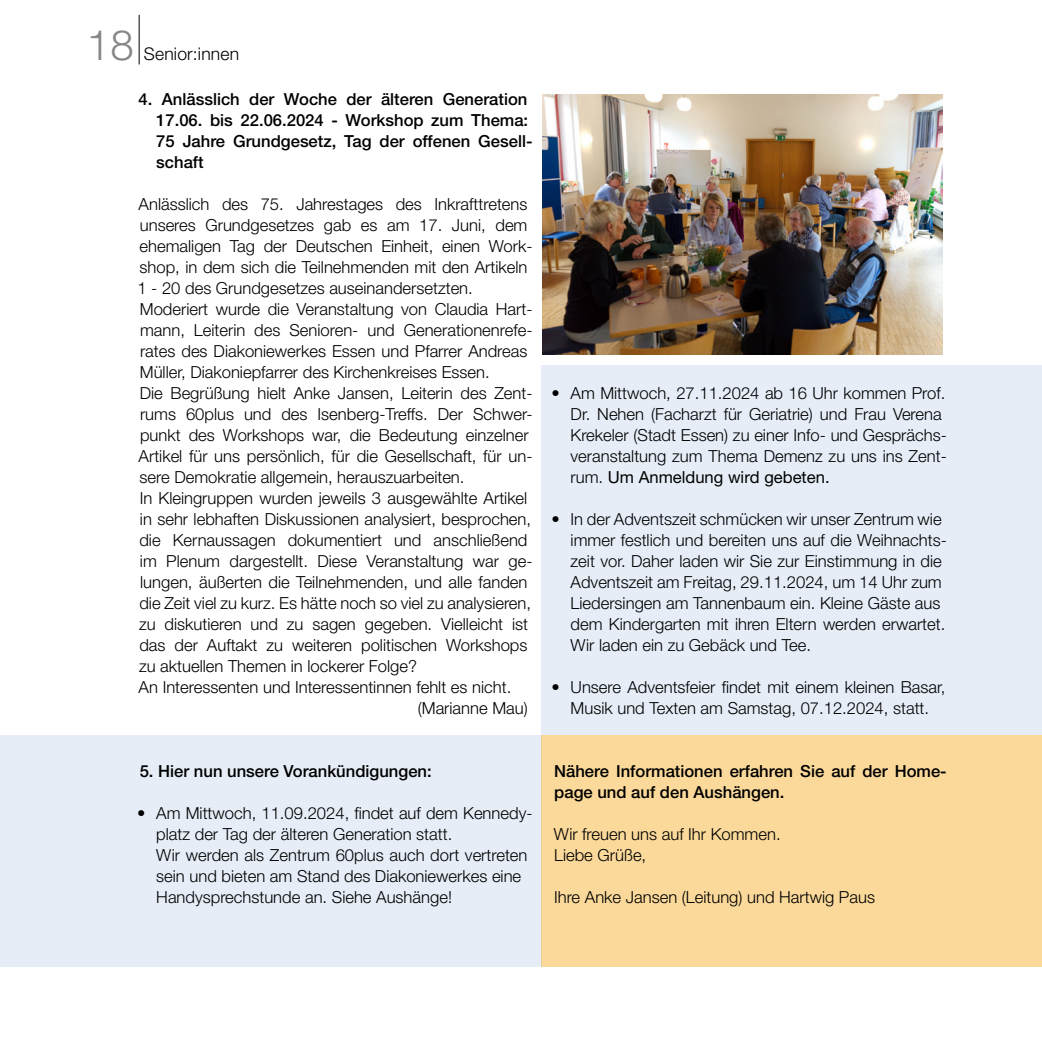
<style>
.page{position:relative;width:1042px;height:1042px;background:#fff}
.page>*{position:absolute;margin:0;border:0;box-sizing:border-box;transform-origin:0 0}
.t1{font:300 42px "Helvetica Neue LT Pro";color:#868786}
.t2{font:300 17.5px "Helvetica Neue LT Pro";letter-spacing:.01em;color:#000}
.t3{font:300 16.62px/21px "Helvetica Neue LT Pro";color:#000}
.t4{font:500 16.62px/21px "Helvetica Neue LT Pro";color:#000}
.s1{font-weight:400}
</style>
<div class="page">
<hr style="left:139px;top:15px;width:1px;height:49px;background:#000">
<div style="left:0;top:735px;width:541px;height:231px;background:#e6edf7"></div>
<div style="left:541px;top:366px;width:501px;height:369px;background:#e6edf7"></div>
<div style="left:541px;top:735px;width:501px;height:231px;background:#fbd99a"></div>
<img style="left:543px;top:95px;width:400px;height:260px">
<h1 class="t1" style="left:87px;top:19px;width:49px">18</h1>
<p class="t2" style="left:144px;top:43px;width:97px">Senior:innen</p>
<p class="t4" style="left:156px;top:88px;width:378px;text-indent:-18px">4. Anlässlich der Woche der älteren Generation 17.06. bis 22.06.2024 - Workshop zum Thema:<br>75 Jahre Grundgesetz, Tag der offenen Gesell&shy;schaft</p>
<p class="t3" style="left:137px;top:193px;width:397px">Anlässlich des 75. Jahrestages des Inkrafttretens unseres Grundgesetzes gab es am 17. Juni, dem ehemaligen Tag der Deutschen Einheit, einen Work&shy;shop, in dem sich die Teilnehmenden mit den Artikeln 1 - 20 des Grundgesetzes auseinandersetzten.<br>Moderiert wurde die Veranstaltung von Claudia Hart&shy;mann, Leiterin des Senioren- und Generationenrefe&shy;rates des Diakoniewerkes Essen und Pfarrer Andreas Müller, Diakoniepfarrer des Kirchenkreises Essen.<br>Die Begrüßung hielt Anke Jansen, Leiterin des Zent&shy;rums 60plus und des Isenberg-Treffs. Der Schwer&shy;punkt des Workshops war, die Bedeutung einzelner Artikel für uns persönlich, für die Gesellschaft, für un&shy;sere Demokratie allgemein, herauszuarbeiten.<br>In Kleingruppen wurden jeweils 3 ausgewählte Artikel in sehr lebhaften Diskussionen analysiert, besprochen, die Kernaussagen dokumentiert und anschließend im Plenum dargestellt. Diese Veranstaltung war ge&shy;lungen, äußerten die Teilnehmenden, und alle fanden die Zeit viel zu kurz. Es hätte noch so viel zu analysieren, zu diskutieren und zu sagen gegeben. Vielleicht ist das der Auftakt zu weiteren politischen Workshops zu aktuellen Themen in lockerer Folge?<br>An Interessenten und Interessentinnen fehlt es nicht.</p>
<p class="t3" style="left:418px;top:697px;width:111px">(Marianne Mau)</p>
<p class="t4" style="left:140px;top:760px;width:293px">5. Hier nun unsere Vorankündigungen:</p>
<p class="t3" style="left:156px;top:802px;width:378px;text-indent:-19px">• Am Mittwoch, 11.09.2024, findet auf dem Kennedy&shy;platz der Tag der älteren Generation statt.</p>
<p class="t3" style="left:156px;top:844px;width:373px">Wir werden als Zentrum 60plus auch dort vertreten sein und bieten am Stand des Diakoniewerkes eine</p>
<p class="t3" style="left:156px;top:886px;width:297px">Handysprechstunde an. Siehe Aushänge!</p>
<p class="t3" style="left:570px;top:382px;width:378px;text-indent:-19px">• Am Mittwoch, 27.11.2024 ab 16 Uhr kommen Prof.<br>Dr. Nehen (Facharzt für Geriatrie) und Frau Verena Krekeler (Stadt Essen) zu einer Info- und Gesprächs&shy;veranstaltung zum Thema Demenz zu uns ins Zent&shy;rum. <span class="s1">Um Anmeldung wird gebeten.</span></p>
<p class="t3" style="left:570px;top:508px;width:378px;text-indent:-19px">• In der Adventszeit schmücken wir unser Zentrum wie immer festlich und bereiten uns auf die Weihnachts&shy;zeit vor. Daher laden wir Sie zur Einstimmung in die Adventszeit am Freitag, 29.11.2024, um 14 Uhr zum Liedersingen am Tannenbaum ein. Kleine Gäste aus</p>
<p class="t3" style="left:570px;top:613px;width:376px">dem Kindergarten mit ihren Eltern werden erwartet.<br>Wir laden ein zu Gebäck und Tee.</p>
<p class="t3" style="left:551px;top:676px;width:395px;text-align:center">• Unsere Adventsfeier findet mit einem kleinen Basar,<br>Musik und Texten am Samstag, 07.12.2024, statt.</p>
<p class="t4" style="left:554px;top:760px;width:394px">Nähere Informationen erfahren Sie auf der Home&shy;page und auf den Aushängen.</p>
<p class="t3" style="left:554px;top:823px;width:228px">Wir freuen uns auf Ihr Kommen.</p>
<p class="t3" style="left:554px;top:844px;width:94px">Liebe Grüße,</p>
<p class="t3" style="left:554px;top:886px;width:322px">Ihre Anke Jansen (Leitung) und Hartwig Paus</p>
</div>
